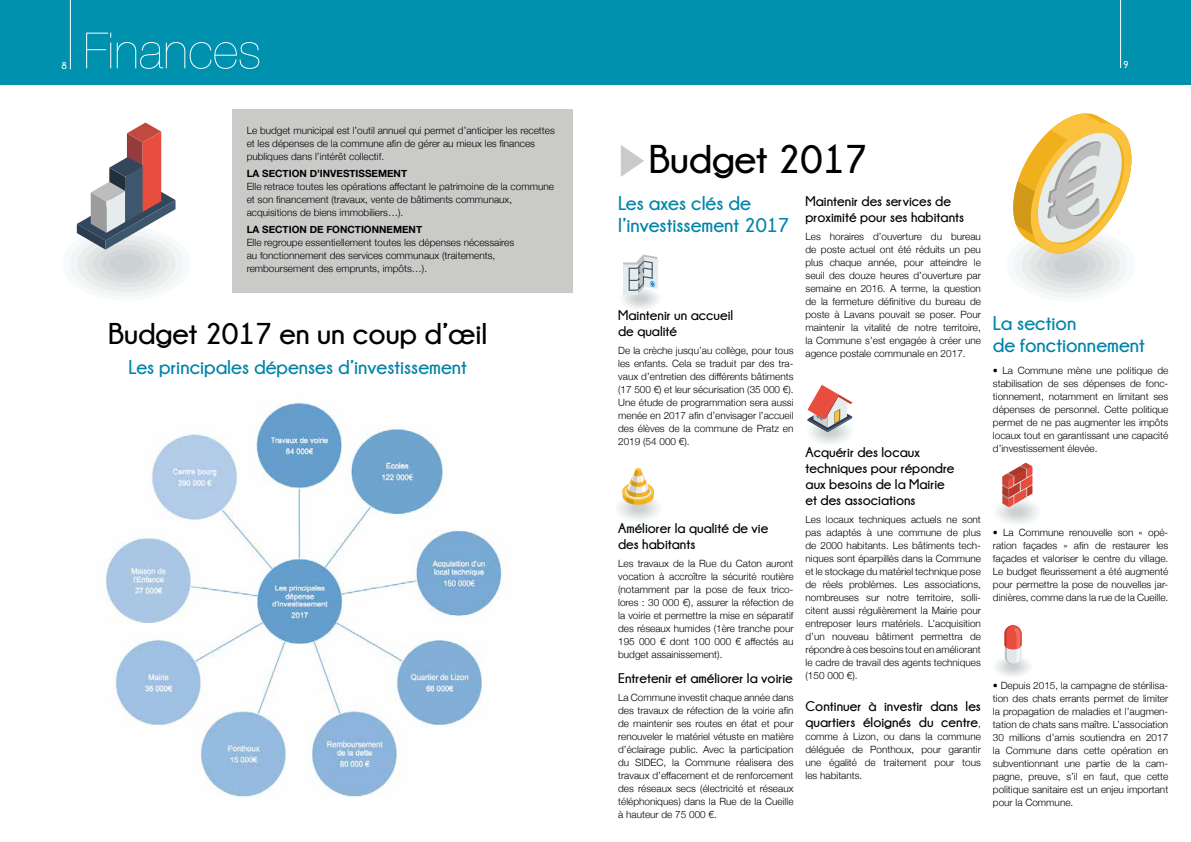
<style>
.page{position:relative;width:1191px;height:842px;background:#fff}
.page>*{position:absolute;margin:0;border:0;box-sizing:border-box;transform-origin:0 0}
.t1{font:200 50px "Helvetica Neue";color:#fff}
.t2{font:700 40px "Champagne&Limousines";color:#000}
.t3{font:700 30px "Champagne&Limousines";color:#000}
.t4{font:700 20px/22px "Champagne&Limousines";color:#0084a9}
.t5{font:700 14px/16px "Champagne&Limousines";color:#000}
.t6{font:300 10px/13px "Helvetica Neue";color:#000;text-align:justify}
.t7{font:700 10px "Helvetica Neue";color:#000}
.t8{font:700 10px "Champagne&Limousines";color:#fff}
.s1{font-family:"Helvetica Neue";font-weight:300;font-size:10px}
</style>
<div class="page">
<svg style="left:70px;top:123px;width:113px;height:174px"></svg>
<svg style="left:618px;top:468px;width:41px;height:52px"></svg>
<svg style="left:996px;top:625px;width:34px;height:51px"></svg>
<svg style="left:996px;top:463px;width:42px;height:61px"></svg>
<svg style="left:622px;top:255px;width:36px;height:54px"></svg>
<div style="left:233px;top:109px;width:340px;height:184px;background:#cacac9"></div>
<div style="left:0;top:0;width:1191px;height:84px;background:#0091ae"></div>
<hr style="left:70px;top:0;width:1px;height:69px;background:#fff">
<hr style="left:1120px;top:0;width:1px;height:68px;background:#fff">
<svg style="left:621px;top:145px;width:23px;height:32px"></svg>
<img style="left:105px;top:402px;width:397px;height:395px">
<svg style="left:807px;top:385px;width:46px;height:59px"></svg>
<svg style="left:1013px;top:113px;width:119px;height:184px"></svg>
<p class="t8" style="left:61px;top:60px;width:7px">8</p>
<h1 class="t1" style="left:83px;top:12px;width:179px">Finances</h1>
<p class="t6" style="left:247px;top:124px;width:310px;text-align:left">Le budget municipal est l’outil annuel qui permet d’anticiper les recettes et les dépenses de la commune afin de gérer au mieux les finances publiques dans l’intérêt collectif.</p>
<p class="t7" style="left:247px;top:166px;width:162px">LA SECTION D’INVESTISSEMENT</p>
<p class="t6" style="left:247px;top:180px;width:309px;text-align:left">Elle retrace toutes les opérations affectant le patrimoine de la commune et son financement (travaux, vente de bâtiments communaux, acquisitions de biens immobiliers…).</p>
<p class="t7" style="left:247px;top:222px;width:177px">LA SECTION DE FONCTIONNEMENT</p>
<p class="t6" style="left:247px;top:236px;width:269px;text-align:left">Elle regroupe essentiellement toutes les dépenses nécessaires au fonctionnement des services communaux (traitements, remboursement des emprunts, impôts…).</p>
<h3 class="t3" style="left:108px;top:317px;width:381px">Budget 2017 en un coup d’œil</h3>
<h3 class="t4" style="left:128px;top:356px;width:340px">Les principales dépenses d’investissement</h3>
<p class="t8" style="left:1123px;top:59px;width:7px">9</p>
<h2 class="t2" style="left:648px;top:138px;width:220px">Budget 2017</h2>
<h3 class="t4" style="left:618px;top:192px;width:172px">Les axes clés de l’investissement 2017</h3>
<h3 class="t5" style="left:618px;top:307px;width:117px">Maintenir un accueil de qualité</h3>
<p class="t6" style="left:618px;top:344px;width:177px">De la crèche jusqu’au collège, pour tous les enfants. Cela se traduit par des tra&shy;vaux d’entretien des différents bâtiments (17 500 €) et leur sécurisation (35 000 €).<br>Une étude de programmation sera aussi menée en 2017 afin d’envisager l’accueil des élèves de la commune de Pratz en 2019 (54 000 €).</p>
<h3 class="t5" style="left:618px;top:520px;width:152px">Améliorer la qualité de vie des habitants</h3>
<p class="t6" style="left:618px;top:557px;width:177px">Les travaux de la Rue du Caton auront vocation à accroître la sécurité routière (notamment par la pose de feux trico&shy;lores : 30 000 €), assurer la réfection de la voirie et permettre la mise en séparatif des réseaux humides (1ère tranche pour 195 000 € dont 100 000 € affectés au budget assainissement).</p>
<h3 class="t5" style="left:618px;top:670px;width:176px">Entretenir et améliorer la voirie</h3>
<p class="t6" style="left:618px;top:691px;width:177px">La Commune investit chaque année dans des travaux de réfection de la voirie afin de maintenir ses routes en état et pour renouveler le matériel vétuste en matière d’éclairage public. Avec la participation du SIDEC, la Commune réalisera des travaux d’effacement et de renforcement des réseaux secs (électricité et réseaux téléphoniques) dans la Rue de la Cueille à hauteur de 75 000 €.</p>
<h3 class="t5" style="left:805px;top:193px;width:160px">Maintenir des services de proximité pour ses habitants</h3>
<p class="t6" style="left:805px;top:229px;width:177px">Les horaires d’ouverture du bureau de poste actuel ont été réduits un peu plus chaque année, pour atteindre le seuil des douze heures d’ouverture par semaine en 2016. A terme, la question de la fermeture définitive du bureau de poste à Lavans pouvait se poser. Pour maintenir la vitalité de notre territoire, la Commune s’est engagée à créer une agence postale communale en 2017.</p>
<h3 class="t5" style="left:805px;top:444px;width:150px">Acquérir des locaux techniques pour répondre aux besoins de la Mairie et des associations</h3>
<p class="t6" style="left:805px;top:512px;width:177px">Les locaux techniques actuels ne sont pas adaptés à une commune de plus de 2000 habitants. Les bâtiments tech&shy;niques sont éparpillés dans la Commune et le stockage du matériel technique pose de réels problèmes. Les associations, nombreuses sur notre territoire, solli&shy;citent aussi régulièrement la Mairie pour entreposer leurs matériels. L’acquisition d’un nouveau bâtiment permettra de répondre à ces besoins tout en améliorant le cadre de travail des agents techniques (150 000 €).</p>
<h3 class="t5" style="left:805px;top:698px;width:177px">Continuer à investir dans les quartiers éloignés du centre<span class="s1">,</span></h3>
<p class="t6" style="left:805px;top:729px;width:177px">comme à Lizon, ou dans la commune déléguée de Ponthoux, pour garantir une égalité de traitement pour tous les habitants.</p>
<h3 class="t4" style="left:993px;top:312px;width:153px">La section<br>de fonctionnement</h3>
<p class="t6" style="left:993px;top:364px;width:177px">• La Commune mène une politique de stabilisation de ses dépenses de fonc&shy;tionnement, notamment en limitant ses dépenses de personnel. Cette politique permet de ne pas augmenter les impôts locaux tout en garantissant une capacité d’investissement élevée.</p>
<p class="t6" style="left:993px;top:526px;width:177px">• La Commune renouvelle son « opé&shy;ration façades » afin de restaurer les façades et valoriser le centre du village.<br>Le budget fleurissement a été augmenté pour permettre la pose de nouvelles jar&shy;dinières, comme dans la rue de la Cueille.</p>
<p class="t6" style="left:993px;top:679px;width:177px">• Depuis 2015, la campagne de stérilisa&shy;tion des chats errants permet de limiter la propagation de maladies et l’augmen&shy;tation de chats sans maître. L’association 30 millions d’amis soutiendra en 2017 la Commune dans cette opération en subventionnant une partie de la cam&shy;pagne, preuve, s’il en faut, que cette politique sanitaire est un enjeu important pour la Commune.</p>
</div>
